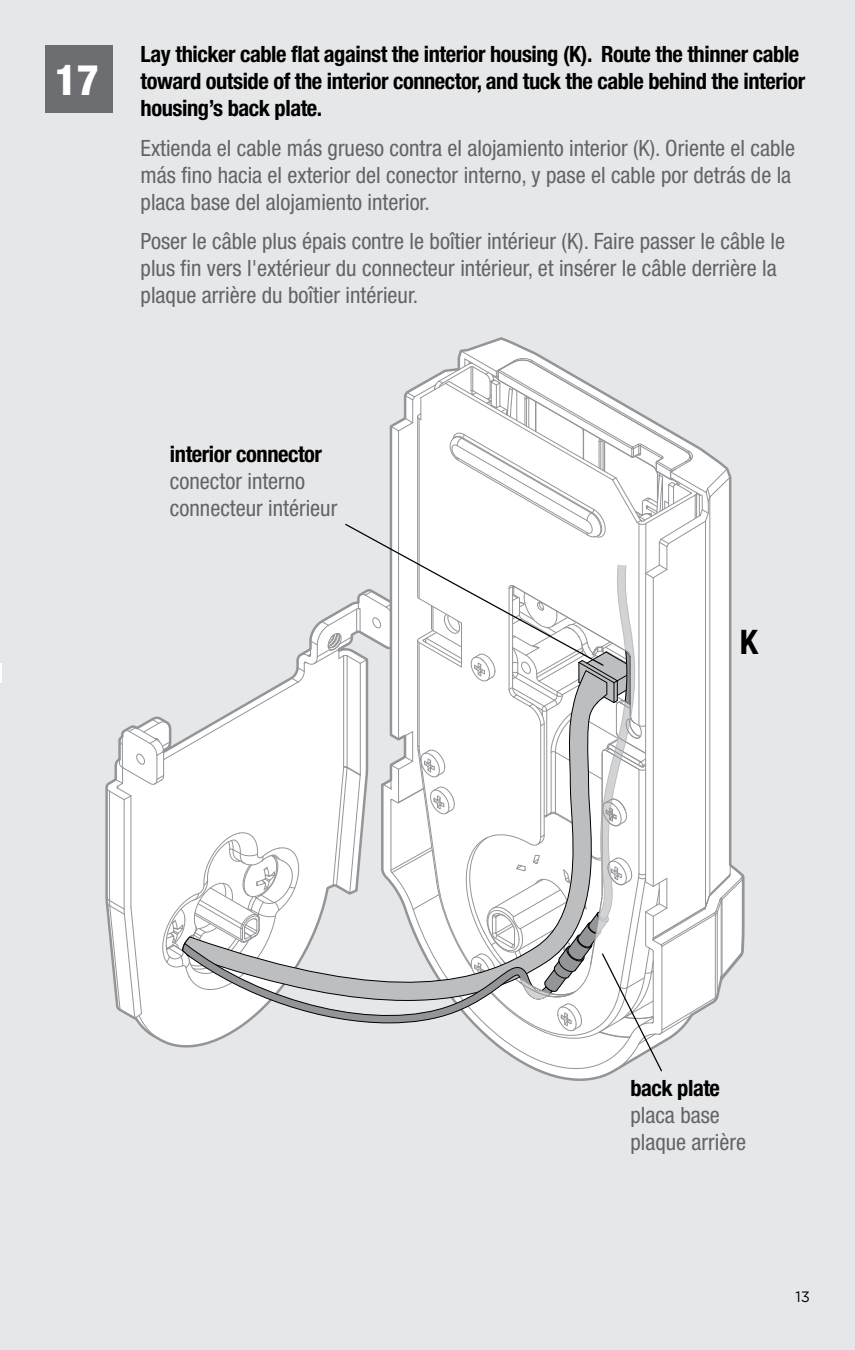
<style>
.page{position:relative;width:855px;height:1350px;background:#e6e7e8}
.page>*{position:absolute;margin:0;border:0;box-sizing:border-box;transform-origin:0 0}
.t1{font:800 condensed 42.5px "Helvetica Neue";color:#fff}
.t2{font:700 condensed 33.75px "Helvetica Neue";color:#000}
.t3{font:condensed 22.5px/27px "Helvetica Neue";color:#636466}
.t4{font:700 condensed 22.5px/27px "Helvetica Neue";letter-spacing:-.02em;color:#000}
.t5{font:15px "Gotham";color:#000}
</style>
<div class="page">
<svg style="left:106px;top:338px;width:638px;height:743px"></svg>
<div style="left:45px;top:45px;width:67px;height:67px;background:#6d6e71"></div>
<hr style="left:0;top:663px;width:2px;height:20px;background:#fff">
<h1 class="t1" style="left:55px;top:54px;width:46px">17</h1>
<p class="t4" style="left:141px;top:40px;width:666px">Lay thicker cable flat against the interior housing (K). Route the thinner cable toward outside of the interior connector, and tuck the cable behind the interior housing’s back plate.</p>
<p class="t3" style="left:141px;top:134px;width:656px">Extienda el cable más grueso contra el alojamiento interior (K). Oriente el cable más fino hacia el exterior del conector interno, y pase el cable por detrás de la placa base del alojamiento interior.</p>
<p class="t3" style="left:141px;top:228px;width:646px">Poser le câble plus épais contre le boîtier intérieur (K). Faire passer le câble le plus fin vers l'extérieur du connecteur intérieur, et insérer le câble derrière la plaque arrière du boîtier intérieur.</p>
<p class="t4" style="left:170px;top:440px;width:154px">interior connector</p>
<p class="t3" style="left:170px;top:467px;width:169px">conector interno connecteur intérieur</p>
<h2 class="t2" style="left:740px;top:621px;width:20px">K</h2>
<p class="t4" style="left:630px;top:1074px;width:91px">back plate</p>
<p class="t3" style="left:630px;top:1101px;width:117px">placa base plaque arrière</p>
<p class="t5" style="left:795px;top:1287px;width:16px">13</p>
</div>
